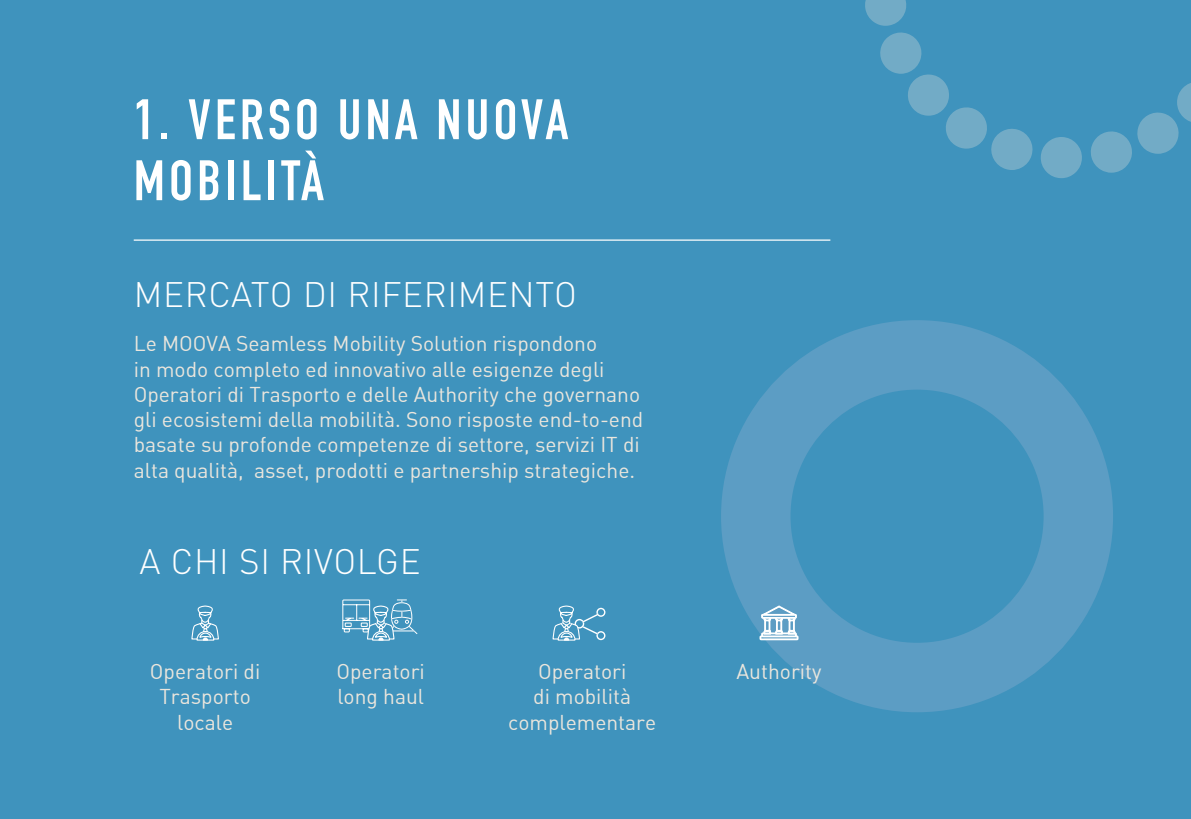
<style>
.page{position:relative;width:1191px;height:819px;background:#3f93bd}
.page>*{position:absolute;margin:0;border:0;box-sizing:border-box;transform-origin:0 0}
.t1{font:700 56px "DIN Condensed";letter-spacing:.075em;color:#fff}
.t2{font:300 35px "DIN Pro";letter-spacing:.02em;color:#fff}
.t3{font:21px/25.2px "DIN Alternate";color:#ebe6dd}
</style>
<div class="page">
<svg style="left:1091px;top:83px;width:100px;height:90px"></svg>
<svg style="left:1040px;top:137px;width:42px;height:41px"></svg>
<svg style="left:880px;top:32px;width:153px;height:138px"></svg>
<svg style="left:865px;top:0;width:41px;height:26px"></svg>
<div style="left:721px;top:320px;width:392px;height:392px;border:69px solid #5c9dc4;border-radius:50%"></div>
<hr style="left:134px;top:239px;width:696px;height:2px;background:#fff">
<svg style="left:342px;top:599px;width:75px;height:42px"></svg>
<svg style="left:552px;top:605px;width:53px;height:36px"></svg>
<svg style="left:191px;top:605px;width:28px;height:36px"></svg>
<svg style="left:759px;top:605px;width:39px;height:35px"></svg>
<p class="t1" style="left:134px;top:82px;width:436px">1. VERSO UNA NUOVA</p>
<p class="t1" style="left:134px;top:143px;width:192px">MOBILITÀ</p>
<p class="t2" style="left:134px;top:268px;width:445px">MERCATO DI RIFERIMENTO</p>
<p class="t3" style="left:134px;top:331px;width:511px">Le MOOVA Seamless Mobility Solution rispondono<br>in modo completo ed innovativo alle esigenze degli Operatori di Trasporto e delle Authority che governano gli ecosistemi della mobilità. Sono risposte end-to-end basate su profonde competenze di settore, servizi IT di alta qualità, asset, prodotti e partnership strategiche.</p>
<p class="t2" style="left:139px;top:534px;width:283px">A CHI SI RIVOLGE</p>
<p class="t3" style="left:150px;top:658px;width:112px;text-align:center">Operatori di<br>Trasporto locale</p>
<p class="t3" style="left:336px;top:658px;width:90px">Operatori long haul</p>
<p class="t3" style="left:508px;top:658px;width:150px;text-align:center">Operatori<br>di mobilità complementare</p>
<p class="t3" style="left:736px;top:658px;width:87px">Authority</p>
</div>
